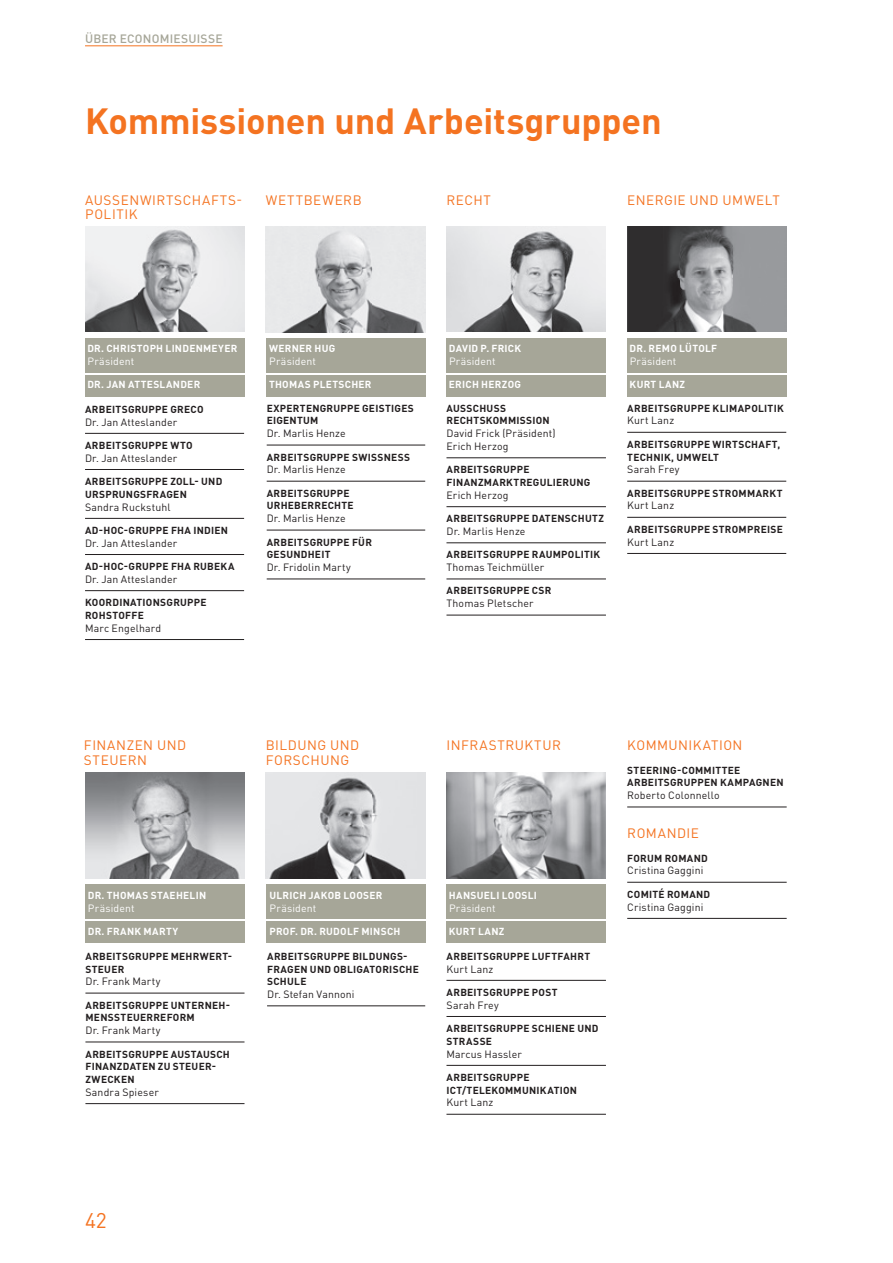
<style>
.page{position:relative;width:893px;height:1263px;background:#fff}
.page>*{position:absolute;margin:0;border:0;box-sizing:border-box;transform-origin:0 0}
.t1{font:700 36px "DIN";letter-spacing:-.005em;color:#f47321}
.t2{font:21px "DIN";color:#f47321}
.t3{font:13.5px/14.2px "DIN";letter-spacing:.04em;color:#f47321}
.t4{font:500 12px "DIN";letter-spacing:.015em;color:#a6a698}
.t5{font:10.5px/12.8px "DIN";letter-spacing:.015em;color:#231f20}
.t6{font:10.5px "DIN";letter-spacing:.015em;color:#fff}
.t7{font:700 10.2px/12.8px "DIN";letter-spacing:.03em;color:#231f20}
.t8{font:700 10.2px "DIN";letter-spacing:.025em;color:#fff}
</style>
<div class="page">
<img style="left:627px;top:227px;width:160px;height:104px">
<img style="left:446px;top:227px;width:160px;height:104px">
<img style="left:266px;top:227px;width:159px;height:105px">
<img style="left:85px;top:227px;width:160px;height:104px">
<img style="left:446px;top:773px;width:160px;height:106px">
<img style="left:266px;top:773px;width:159px;height:105px">
<img style="left:85px;top:773px;width:159px;height:105px">
<hr style="left:85px;top:46px;width:138px;height:1px;background:#f47321">
<div style="left:85px;top:922px;width:159px;height:21px;background:#a6a698"></div>
<div style="left:85px;top:885px;width:159px;height:34px;background:#a6a698"></div>
<div style="left:266px;top:922px;width:159px;height:21px;background:#a6a698"></div>
<div style="left:266px;top:885px;width:159px;height:34px;background:#a6a698"></div>
<div style="left:446px;top:922px;width:160px;height:21px;background:#a6a698"></div>
<div style="left:446px;top:885px;width:160px;height:34px;background:#a6a698"></div>
<div style="left:85px;top:375px;width:159px;height:21px;background:#a6a698"></div>
<div style="left:85px;top:338px;width:159px;height:34px;background:#a6a698"></div>
<hr style="left:85px;top:433px;width:159px;height:1px;background:#231f20">
<hr style="left:85px;top:469px;width:159px;height:1px;background:#231f20">
<hr style="left:85px;top:518px;width:159px;height:1px;background:#231f20">
<hr style="left:85px;top:554px;width:159px;height:1px;background:#231f20">
<hr style="left:85px;top:590px;width:159px;height:1px;background:#231f20">
<hr style="left:85px;top:639px;width:159px;height:1px;background:#231f20">
<hr style="left:85px;top:993px;width:159px;height:1px;background:#231f20">
<hr style="left:85px;top:1042px;width:159px;height:1px;background:#231f20">
<hr style="left:85px;top:1103px;width:159px;height:1px;background:#231f20">
<hr style="left:267px;top:1005px;width:158px;height:1px;background:#231f20">
<hr style="left:446px;top:980px;width:160px;height:1px;background:#231f20">
<hr style="left:446px;top:1016px;width:160px;height:1px;background:#231f20">
<hr style="left:446px;top:1065px;width:160px;height:1px;background:#231f20">
<hr style="left:446px;top:1114px;width:160px;height:1px;background:#231f20">
<hr style="left:627px;top:807px;width:160px;height:1px;background:#231f20">
<hr style="left:627px;top:882px;width:160px;height:1px;background:#231f20">
<hr style="left:627px;top:918px;width:160px;height:1px;background:#231f20">
<div style="left:266px;top:375px;width:159px;height:21px;background:#a6a698"></div>
<div style="left:266px;top:338px;width:159px;height:34px;background:#a6a698"></div>
<div style="left:446px;top:375px;width:160px;height:21px;background:#a6a698"></div>
<div style="left:446px;top:338px;width:160px;height:34px;background:#a6a698"></div>
<div style="left:627px;top:375px;width:160px;height:21px;background:#a6a698"></div>
<div style="left:627px;top:338px;width:160px;height:34px;background:#a6a698"></div>
<hr style="left:446px;top:457px;width:160px;height:1px;background:#231f20">
<hr style="left:446px;top:506px;width:160px;height:1px;background:#231f20">
<hr style="left:446px;top:542px;width:160px;height:1px;background:#231f20">
<hr style="left:446px;top:579px;width:160px;height:1px;background:#231f20">
<hr style="left:446px;top:615px;width:160px;height:1px;background:#231f20">
<hr style="left:267px;top:445px;width:158px;height:1px;background:#231f20">
<hr style="left:267px;top:481px;width:158px;height:1px;background:#231f20">
<hr style="left:267px;top:530px;width:158px;height:1px;background:#231f20">
<hr style="left:267px;top:579px;width:158px;height:1px;background:#231f20">
<hr style="left:627px;top:432px;width:159px;height:1px;background:#231f20">
<hr style="left:627px;top:481px;width:159px;height:1px;background:#231f20">
<hr style="left:627px;top:517px;width:159px;height:1px;background:#231f20">
<hr style="left:627px;top:553px;width:159px;height:1px;background:#231f20">
<p class="t4" style="left:85px;top:31px;width:139px">ÜBER ECONOMIESUISSE</p>
<h1 class="t1" style="left:85px;top:96px;width:578px">Kommissionen und Arbeitsgruppen</h1>
<h3 class="t3" style="left:85px;top:193px;width:159px">AUSSENWIRTSCHAFTS-<br>POLITIK</h3>
<h3 class="t3" style="left:266px;top:193px;width:97px">WETTBEWERB</h3>
<h3 class="t3" style="left:447px;top:193px;width:46px">RECHT</h3>
<h3 class="t3" style="left:627px;top:193px;width:154px">ENERGIE UND UMWELT</h3>
<p class="t8" style="left:87px;top:342px;width:152px">DR. CHRISTOPH LINDENMEYER</p>
<p class="t6" style="left:88px;top:354px;width:48px">Präsident</p>
<p class="t8" style="left:87px;top:378px;width:114px">DR. JAN ATTESLANDER</p>
<p class="t7" style="left:85px;top:402px;width:120px">ARBEITSGRUPPE GRECO</p>
<p class="t5" style="left:85px;top:415px;width:94px">Dr. Jan Atteslander</p>
<p class="t7" style="left:85px;top:438px;width:109px">ARBEITSGRUPPE WTO</p>
<p class="t5" style="left:85px;top:451px;width:94px">Dr. Jan Atteslander</p>
<p class="t7" style="left:85px;top:474px;width:139px">ARBEITSGRUPPE ZOLL- UND<br>URSPRUNGSFRAGEN</p>
<p class="t5" style="left:85px;top:500px;width:87px">Sandra Ruckstuhl</p>
<p class="t7" style="left:85px;top:523px;width:144px">AD-HOC-GRUPPE FHA INDIEN</p>
<p class="t5" style="left:85px;top:536px;width:94px">Dr. Jan Atteslander</p>
<p class="t7" style="left:85px;top:560px;width:151px">AD-HOC-GRUPPE FHA RUBEKA</p>
<p class="t5" style="left:85px;top:572px;width:94px">Dr. Jan Atteslander</p>
<p class="t7" style="left:85px;top:596px;width:123px">KOORDINATIONSGRUPPE<br>ROHSTOFFE</p>
<p class="t5" style="left:85px;top:621px;width:78px">Marc Engelhard</p>
<p class="t8" style="left:269px;top:342px;width:68px">WERNER HUG</p>
<p class="t6" style="left:269px;top:354px;width:48px">Präsident</p>
<p class="t8" style="left:269px;top:378px;width:104px">THOMAS PLETSCHER</p>
<p class="t7" style="left:267px;top:401px;width:149px">EXPERTENGRUPPE GEISTIGES<br>EIGENTUM</p>
<p class="t5" style="left:267px;top:427px;width:80px">Dr. Marlis Henze</p>
<p class="t7" style="left:267px;top:450px;width:145px">ARBEITSGRUPPE SWISSNESS</p>
<p class="t5" style="left:267px;top:463px;width:80px">Dr. Marlis Henze</p>
<p class="t7" style="left:267px;top:486px;width:88px">ARBEITSGRUPPE<br>URHEBERRECHTE</p>
<p class="t5" style="left:267px;top:512px;width:80px">Dr. Marlis Henze</p>
<p class="t7" style="left:267px;top:535px;width:107px">ARBEITSGRUPPE FÜR<br>GESUNDHEIT</p>
<p class="t5" style="left:267px;top:560px;width:86px">Dr. Fridolin Marty</p>
<p class="t8" style="left:449px;top:342px;width:74px">DAVID P. FRICK</p>
<p class="t6" style="left:449px;top:354px;width:48px">Präsident</p>
<p class="t8" style="left:449px;top:378px;width:74px">ERICH HERZOG</p>
<p class="t7" style="left:447px;top:401px;width:105px">AUSSCHUSS<br>RECHTSKOMMISSION</p>
<p class="t5" style="left:446px;top:427px;width:111px">David Frick (Präsident)<br>Erich Herzog</p>
<p class="t7" style="left:447px;top:463px;width:145px">ARBEITSGRUPPE<br>FINANZ MARKTREGULIERUNG</p>
<p class="t5" style="left:446px;top:488px;width:64px">Erich Herzog</p>
<p class="t7" style="left:447px;top:512px;width:159px">ARBEITSGRUPPE DATENSCHUTZ</p>
<p class="t5" style="left:446px;top:524px;width:80px">Dr. Marlis Henze</p>
<p class="t7" style="left:447px;top:548px;width:155px">ARBEITSGRUPPE RAUMPOLITIK</p>
<p class="t5" style="left:446px;top:560px;width:99px">Thomas Teichmüller</p>
<p class="t7" style="left:447px;top:584px;width:106px">ARBEITSGRUPPE CSR</p>
<p class="t5" style="left:446px;top:597px;width:89px">Thomas Pletscher</p>
<p class="t8" style="left:629px;top:342px;width:89px">DR. REMO LÜTOLF</p>
<p class="t6" style="left:630px;top:354px;width:48px">Präsident</p>
<p class="t8" style="left:629px;top:378px;width:57px">KURT LANZ</p>
<p class="t7" style="left:627px;top:401px;width:158px">ARBEITSGRUPPE KLIMAPOLITIK</p>
<p class="t5" style="left:627px;top:414px;width:48px">Kurt Lanz</p>
<p class="t7" style="left:627px;top:437px;width:154px">ARBEITSGRUPPE WIRTSCHAFT,<br>TECHNIK, UMWELT</p>
<p class="t5" style="left:627px;top:463px;width:54px">Sarah Frey</p>
<p class="t7" style="left:627px;top:486px;width:157px">ARBEITSGRUPPE STROMMARKT</p>
<p class="t5" style="left:627px;top:499px;width:48px">Kurt Lanz</p>
<p class="t7" style="left:627px;top:522px;width:157px">ARBEITSGRUPPE STROMPREISE</p>
<p class="t5" style="left:627px;top:535px;width:48px">Kurt Lanz</p>
<h3 class="t3" style="left:84px;top:738px;width:104px">FINANZEN UND<br>STEUERN</h3>
<p class="t8" style="left:88px;top:888px;width:120px">DR. THOMAS STAEHELIN</p>
<p class="t6" style="left:88px;top:901px;width:48px">Präsident</p>
<p class="t8" style="left:88px;top:925px;width:92px">DR. FRANK MARTY</p>
<p class="t7" style="left:85px;top:949px;width:148px">ARBEITSGRUPPE MEHRWERT-<br>STEUER</p>
<p class="t5" style="left:85px;top:975px;width:77px">Dr. Frank Marty</p>
<p class="t7" style="left:85px;top:998px;width:146px">ARBEITSGRUPPE UNTERNEH-<br>MENSSTEUERREFORM</p>
<p class="t5" style="left:85px;top:1023px;width:77px">Dr. Frank Marty</p>
<p class="t7" style="left:85px;top:1047px;width:146px">ARBEITSGRUPPE AUSTAUSCH<br>FINANZDATEN ZU STEUER-<br>ZWECKEN</p>
<p class="t5" style="left:85px;top:1085px;width:75px">Sandra Spieser</p>
<h3 class="t3" style="left:266px;top:738px;width:95px">BILDUNG UND<br>FORSCHUNG</h3>
<h3 class="t3" style="left:447px;top:738px;width:116px">INFRASTRUKTUR</h3>
<p class="t8" style="left:269px;top:888px;width:114px">ULRICH JAKOB LOOSER</p>
<p class="t6" style="left:270px;top:901px;width:48px">Präsident</p>
<p class="t8" style="left:269px;top:925px;width:133px">PROF. DR. RUDOLF MINSCH</p>
<p class="t7" style="left:267px;top:949px;width:153px">ARBEITSGRUPPE BILDUNGS-<br>FRAGEN UND OBLIGATORISCHE<br>SCHULE</p>
<p class="t5" style="left:267px;top:987px;width:89px">Dr. Stefan Vannoni</p>
<p class="t8" style="left:449px;top:888px;width:90px">HANSUELI LOOSLI</p>
<p class="t6" style="left:449px;top:901px;width:48px">Präsident</p>
<p class="t8" style="left:449px;top:925px;width:57px">KURT LANZ</p>
<p class="t7" style="left:447px;top:949px;width:145px">ARBEITSGRUPPE LUFTFAHRT</p>
<p class="t5" style="left:446px;top:962px;width:48px">Kurt Lanz</p>
<p class="t7" style="left:447px;top:985px;width:112px">ARBEITSGRUPPE POST</p>
<p class="t5" style="left:446px;top:998px;width:54px">Sarah Frey</p>
<p class="t7" style="left:447px;top:1021px;width:153px">ARBEITSGRUPPE SCHIENE UND<br>STRASSE</p>
<p class="t5" style="left:446px;top:1047px;width:77px">Marcus Hassler</p>
<p class="t7" style="left:447px;top:1070px;width:132px">ARBEITSGRUPPE<br>ICT/TELEKOMMUNIKATION</p>
<p class="t5" style="left:446px;top:1096px;width:48px">Kurt Lanz</p>
<h3 class="t3" style="left:627px;top:738px;width:117px">KOMMUNIKATION</h3>
<p class="t7" style="left:627px;top:763px;width:158px">STEERING-COMMITTEE<br>ARBEITSGRUPPEN KAMPAGNEN</p>
<p class="t5" style="left:627px;top:788px;width:94px">Roberto Colonnello</p>
<h3 class="t3" style="left:627px;top:826px;width:73px">ROMANDIE</h3>
<p class="t7" style="left:627px;top:851px;width:82px">FORUM ROMAND</p>
<p class="t5" style="left:627px;top:864px;width:78px">Cristina Gaggini</p>
<p class="t7" style="left:627px;top:887px;width:85px">COMITÉ ROMAND</p>
<p class="t5" style="left:627px;top:900px;width:78px">Cristina Gaggini</p>
<h2 class="t2" style="left:85px;top:1206px;width:23px">42</h2>
</div>
